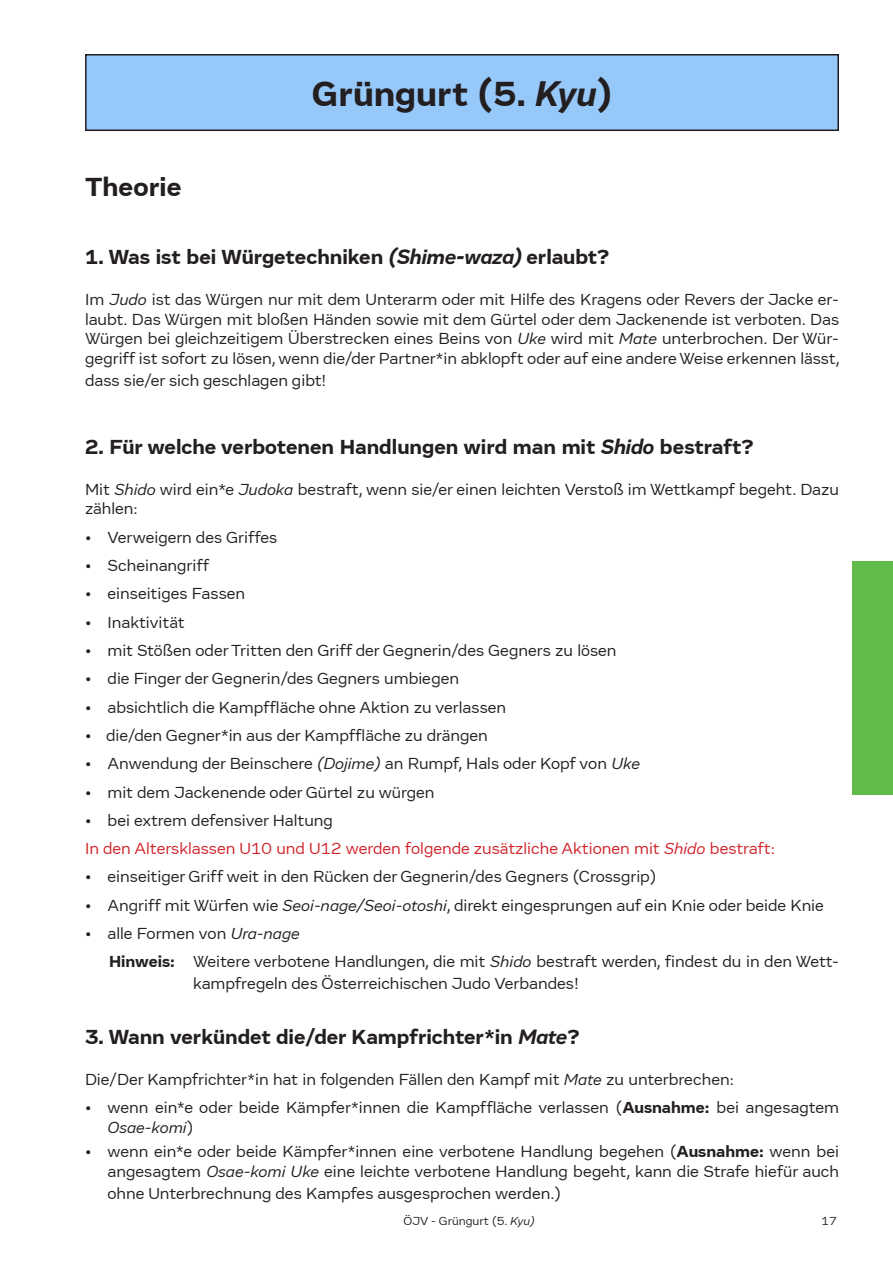
<style>
.page{position:relative;width:893px;height:1263px;background:#fff}
.page>*{position:absolute;margin:0;border:0;box-sizing:border-box;transform-origin:0 0}
.t1{font:700 36px "Vito Office";color:#231f20}
.t2{font:700 27px "Vito Office";color:#231f20}
.t3{font:700 21px "Vito Office";color:#231f20}
.t4{font:16.5px/19.8px "Vito Office";color:#231f20}
.t5{font:16.5px "Vito Office";color:#d1232a}
.t6{font:12px "Vito Office";color:#231f20}
.s1{font-style:italic}
.s2{font-weight:700}
</style>
<div class="page">
<div style="left:852px;top:561px;width:41px;height:234px;background:#60bb48"></div>
<div style="left:86px;top:55px;width:752px;height:75px;background:#96c8fa"></div>
<div style="left:85px;top:54px;width:754px;height:77px;border:2px solid #231f20"></div>
<p class="t2" style="left:85px;top:170px;width:98px">Theorie</p>
<p class="t1" style="left:312px;top:72px;width:302px">Grüngurt (5. <span class="s1">Kyu</span>)</p>
<p class="t3" style="left:85px;top:244px;width:526px">1. Was ist bei Würgetechniken <span class="s1">(Shime-waza)</span> erlaubt?</p>
<p class="t4" style="left:85px;top:289px;width:756px;text-align:justify">Im <span class="s1">Judo</span> ist das Würgen nur mit dem Unterarm oder mit Hilfe des Kragens oder Revers der Jacke er&shy;laubt. Das Würgen mit bloßen Händen sowie mit dem Gürtel oder dem Jackenende ist verboten. Das Würgen bei gleichzeitigem Überstrecken eines Beins von <span class="s1">Uke</span> wird mit <span class="s1">Mate</span> unterbrochen. Der Wür&shy;gegriff ist sofort zu lösen, wenn die/der Partner*in abklopft oder auf eine andere Weise erkennen lässt,</p>
<p class="t4" style="left:85px;top:370px;width:243px">dass sie/er sich geschlagen gibt!</p>
<p class="t3" style="left:85px;top:434px;width:670px">2. Für welche verbotenen Handlungen wird man mit <span class="s1">Shido</span> bestraft?</p>
<p class="t4" style="left:85px;top:479px;width:755px">Mit <span class="s1">Shido</span> wird ein*e <span class="s1">Judoka</span> bestraft, wenn sie/er einen leichten Verstoß im Wettkampf begeht. Dazu zählen:</p>
<p class="t4" style="left:85px;top:527px;width:194px">• Verweigern des Griffes</p>
<p class="t4" style="left:85px;top:556px;width:126px">• Scheinangriff</p>
<p class="t4" style="left:85px;top:584px;width:162px">• einseitiges Fassen</p>
<p class="t4" style="left:85px;top:612px;width:101px">• Inaktivität</p>
<p class="t4" style="left:85px;top:640px;width:533px">• mit Stößen oder Tritten den Griff der Gegnerin/des Gegners zu lösen</p>
<p class="t4" style="left:85px;top:669px;width:375px">• die Finger der Gegnerin/des Gegners umbiegen</p>
<p class="t4" style="left:85px;top:697px;width:423px">• absichtlich die Kampffläche ohne Aktion zu verlassen</p>
<p class="t4" style="left:85px;top:725px;width:404px">• die/den Gegner*in aus der Kampffläche zu drängen</p>
<p class="t4" style="left:85px;top:754px;width:556px">• Anwendung der Beinschere <span class="s1">(Dojime)</span> an Rumpf, Hals oder Kopf von <span class="s1">Uke</span></p>
<p class="t4" style="left:85px;top:782px;width:351px">• mit dem Jackenende oder Gürtel zu würgen</p>
<p class="t4" style="left:85px;top:810px;width:249px">• bei extrem defensiver Haltung</p>
<p class="t5" style="left:85px;top:839px;width:692px">In den Altersklassen U10 und U12 werden folgende zusätzliche Aktionen mit <span class="s1">Shido</span> bestraft:</p>
<p class="t4" style="left:85px;top:867px;width:573px">• einseitiger Griff weit in den Rücken der Gegnerin/des Gegners (Crossgrip)</p>
<p class="t4" style="left:85px;top:895px;width:740px">• Angriff mit Würfen wie <span class="s1">Seoi-nage/Seoi-otoshi</span>, direkt eingesprungen auf ein Knie oder beide Knie</p>
<p class="t4" style="left:85px;top:923px;width:216px">• alle Formen von <span class="s1">Ura-nage</span></p>
<p class="t4" style="left:193px;top:951px;width:647px;line-height:21.6px;text-indent:-84px"><span class="s2">Hinweis:</span> Weitere verbotene Handlungen, die mit <span class="s1">Shido</span> bestraft werden, findest du in den Wett&shy;kampfregeln des Österreichischen Judo Verbandes!</p>
<p class="t3" style="left:85px;top:1024px;width:496px">3. Wann verkündet die/der Kampfrichter*in <span class="s1">Mate</span>?</p>
<p class="t4" style="left:85px;top:1069px;width:650px">Die/Der Kampfrichter*in hat in folgenden Fällen den Kampf mit <span class="s1">Mate</span> zu unterbrechen:</p>
<p class="t4" style="left:108px;top:1098px;width:733px;text-indent:-22px">• wenn ein*e oder beide Kämpfer*innen die Kampffläche verlassen (<span class="s2">Ausnahme:</span> bei angesagtem<br><span class="s1">Osae-komi</span>)</p>
<p class="t4" style="left:85px;top:1142px;width:755px;text-align:right">• wenn ein*e oder beide Kämpfer*innen eine verbotene Handlung begehen (<span class="s2">Ausnahme:</span> wenn bei angesagtem <span class="s1">Osae-komi Uke</span> eine leichte verbotene Handlung begeht, kann die Strafe hiefür auch</p>
<p class="t4" style="left:108px;top:1183px;width:455px">ohne Unterbrechnung des Kampfes ausgesprochen werden.)</p>
<p class="t6" style="left:403px;top:1214px;width:133px">ÖJV - Grüngurt (5. <span class="s1">Kyu)</span></p>
<p class="t6" style="left:821px;top:1214px;width:17px">17</p>
</div>
